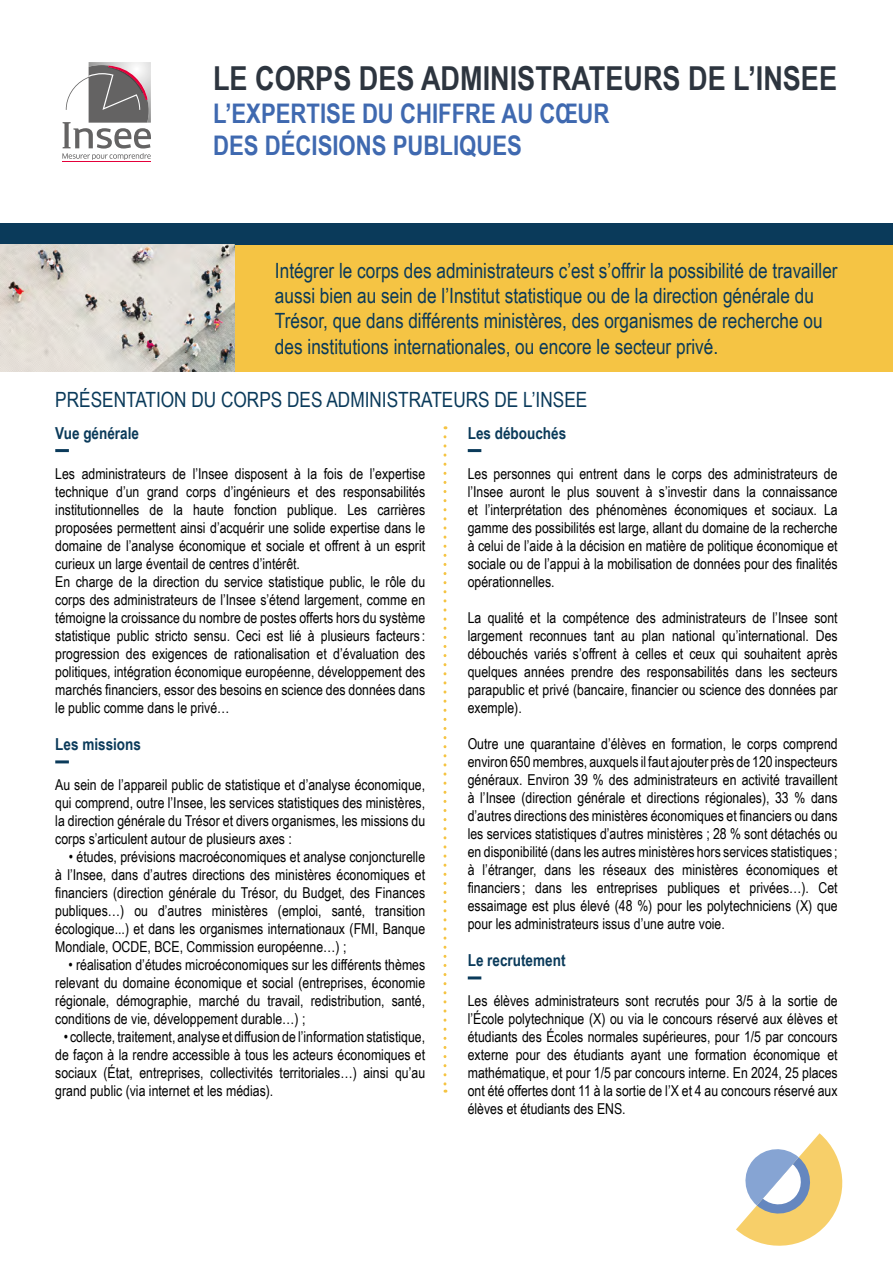
<style>
.page{position:relative;width:893px;height:1263px;background:#fff}
.page>*{position:absolute;margin:0;border:0;box-sizing:border-box;transform-origin:0 0}
.t1{font:700 33px "Arial Narrow";color:#2d353f}
.t2{font:700 27px/32.4px "Arial Narrow";color:#3f69b0}
.t3{font:21px/25.2px "Arial Narrow";color:#0a3a5a}
.t4{font:700 16.5px "Arial Narrow";color:#0a3a5a}
.t5{font:15px/18px "Arial Narrow";color:#000;text-align:justify}
</style>
<div class="page">
<svg style="left:736px;top:1133px;width:107px;height:113px"></svg>
<div style="left:0;top:224px;width:893px;height:21px;background:#0a3a5a"></div>
<div style="left:235px;top:245px;width:658px;height:126px;background:#f5c444"></div>
<img style="left:0;top:245px;width:235px;height:126px">
<hr style="left:55px;top:449px;width:14px;height:3px;background:#0a3a5a">
<hr style="left:55px;top:760px;width:14px;height:3px;background:#0a3a5a">
<svg style="left:468px;top:449px;width:13px;height:3px"></svg>
<svg style="left:468px;top:976px;width:13px;height:3px"></svg>
<svg style="left:443px;top:437px;width:3px;height:656px"></svg>
<hr style="left:62px;top:161px;width:89px;height:1px;background:#e4003a">
<svg style="left:62px;top:62px;width:89px;height:98px"></svg>
<h1 class="t1" style="left:213px;top:54px;width:625px">LE CORPS DES ADMINISTRATEURS DE L’INSEE</h1>
<h2 class="t2" style="left:213px;top:96px;width:398px">L’EXPERTISE DU CHIFFRE AU CŒUR<br>DES DÉCISIONS PUBLIQUES</h2>
<p class="t3" style="left:275px;top:257px;width:564px">Intégrer le corps des administrateurs c’est s’offrir la possibilité de travailler aussi bien au sein de l’Institut statistique ou de la direction générale du Trésor, que dans différents ministères, des organismes de recherche ou des institutions internationales, ou encore le secteur privé.</p>
<h3 class="t3" style="left:55px;top:386px;width:533px">PRÉSENTATION DU CORPS DES ADMINISTRATEURS DE L’INSEE</h3>
<p class="t4" style="left:55px;top:421px;width:85px">Vue générale</p>
<p class="t5" style="left:55px;top:464px;width:371px;text-align:left">Les administrateurs de l’Insee disposent à la fois de l’expertise technique d’un grand corps d’ingénieurs et des responsabilités institutionnelles de la haute fonction publique. Les carrières proposées permettent ainsi d’acquérir une solide expertise dans le domaine de l’analyse économique et sociale et offrent à un esprit curieux un large éventail de centres d’intérêt.<br>En charge de la direction du service statistique public, le rôle du corps des administrateurs de l’Insee s’étend largement, comme en témoigne la croissance du nombre de postes offerts hors du système statistique public stricto sensu. Ceci est lié à plusieurs facteurs : progression des exigences de rationalisation et d’évaluation des politiques, intégration économique européenne, développement des marchés financiers, essor des besoins en science des données dans le public comme dans le privé…</p>
<p class="t4" style="left:55px;top:732px;width:87px">Les missions</p>
<p class="t5" style="left:55px;top:775px;width:371px">Au sein de l’appareil public de statistique et d’analyse économique, qui comprend, outre l’Insee, les services statistiques des ministères, la direction générale du Trésor et divers organismes, les missions du corps s’articulent autour de plusieurs axes :</p>
<p class="t5" style="left:55px;top:847px;width:371px;text-indent:14px">• études, prévisions macroéconomiques et analyse conjoncturelle à l’Insee, dans d’autres directions des ministères économiques et financiers (direction générale du Trésor, du Budget, des Finances publiques…) ou d’autres ministères (emploi, santé, transition écologique...) et dans les organismes internationaux (FMI, Banque Mondiale, OCDE, BCE, Commission européenne…) ;</p>
<p class="t5" style="left:55px;top:955px;width:371px;text-indent:13px">• réalisation d’études microéconomiques sur les différents thèmes relevant du domaine économique et social (entreprises, économie régionale, démographie, marché du travail, redistribution, santé, conditions de vie, développement durable…) ;</p>
<p class="t5" style="left:55px;top:1027px;width:371px;text-indent:8px">• collecte, traitement, analyse et diffusion de l’information statistique, de façon à la rendre accessible à tous les acteurs économiques et sociaux (État, entreprises, collectivités territoriales…) ainsi qu’au grand public (via internet et les médias).</p>
<p class="t4" style="left:468px;top:421px;width:100px">Les débouchés</p>
<p class="t5" style="left:468px;top:464px;width:371px">Les personnes qui entrent dans le corps des administrateurs de l’Insee auront le plus souvent à s’investir dans la connaissance et l’interprétation des phénomènes économiques et sociaux. La gamme des possibilités est large, allant du domaine de la recherche à celui de l’aide à la décision en matière de politique économique et sociale ou de l’appui à la mobilisation de données pour des finalités opérationnelles.</p>
<p class="t5" style="left:468px;top:608px;width:371px">La qualité et la compétence des administrateurs de l’Insee sont largement reconnues tant au plan national qu’international. Des débouchés variés s’offrent à celles et ceux qui souhaitent après quelques années prendre des responsabilités dans les secteurs parapublic et privé (bancaire, financier ou science des données par exemple).</p>
<p class="t5" style="left:468px;top:734px;width:371px">Outre une quarantaine d’élèves en formation, le corps comprend environ 650 membres, auxquels il faut ajouter près de 120 inspecteurs généraux. Environ 39 % des administrateurs en activité travaillent à l’Insee (direction générale et directions régionales), 33 % dans d’autres directions des ministères économiques et financiers ou dans les services statistiques d’autres ministères ; 28 % sont détachés ou en disponibilité (dans les autres ministères hors services statistiques ; à l’étranger, dans les réseaux des ministères économiques et financiers ; dans les entreprises publiques et privées…). Cet essaimage est plus élevé (48 %) pour les polytechniciens (X) que pour les administrateurs issus d’une autre voie.</p>
<p class="t4" style="left:468px;top:948px;width:99px">Le recrutement</p>
<p class="t5" style="left:468px;top:991px;width:371px">Les élèves administrateurs sont recrutés pour 3/5 à la sortie de l’École polytechnique (X) ou via le concours réservé aux élèves et étudiants des Écoles normales supérieures, pour 1/5 par concours externe pour des étudiants ayant une formation économique et mathématique, et pour 1/5 par concours interne. En 2024, 25 places ont été offertes dont 11 à la sortie de l’X et 4 au concours réservé aux élèves et étudiants des ENS.</p>
</div>
